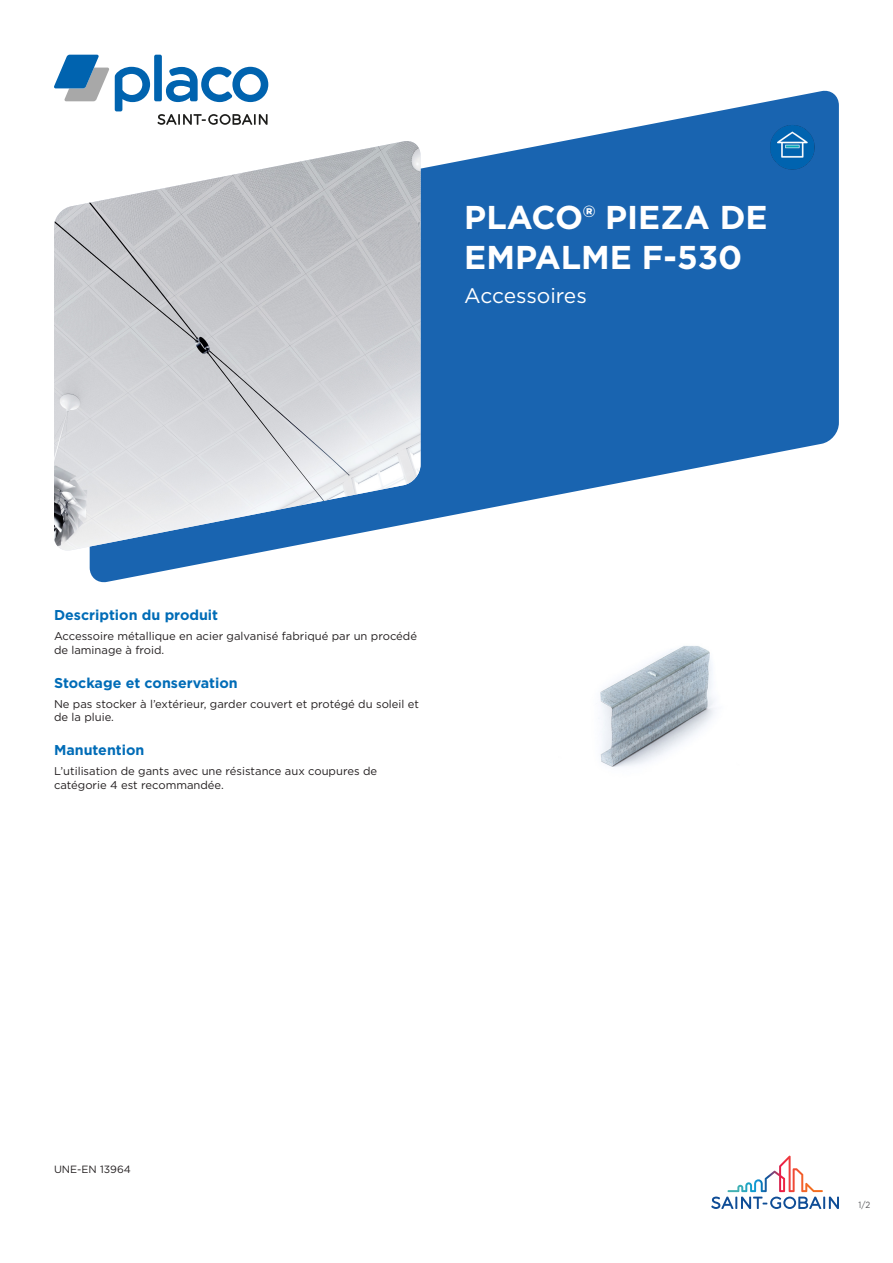
<style>
.page{position:relative;width:893px;height:1263px;background:#fff}
.page>*{position:absolute;margin:0;border:0;box-sizing:border-box;transform-origin:0 0}
.Product_Name{font:700 33px/39.6px "Gotham";color:#fff}
.A-Product_Descriptio{font:21px "Gotham";letter-spacing:-.005em;color:#fff}
.Longname{font:700 14.25px "Gotham";color:#006cb7}
.Value{font:11.25px/13.5px "Gotham";color:#231f20}
.GIB-Year_of_CE{font:10.5px "Gotham";color:#231f20}
.t1{font:9px "Gotham";color:#57585a;scale:.9 1}
</style>
<div class="page">
<svg style="left:711px;top:1156px;width:128px;height:53px"></svg>
<svg style="left:54px;top:55px;width:55px;height:46px"></svg>
<div style="left:154px;top:55px;width:8px;height:46px;background:#0063af;border-radius:2px"></div>
<svg style="left:115px;top:67px;width:35px;height:22px"></svg>
<svg style="left:166px;top:67px;width:102px;height:22px"></svg>
<svg style="left:90px;top:89px;width:749px;height:494px;fill:#1964b0"></svg>
<img style="left:54px;top:141px;width:367px;height:411px">
<img style="left:600px;top:646px;width:115px;height:121px">
<img style="left:765px;top:120px;width:53px;height:53px">
<p class="Product_Name" style="left:464px;top:198px;width:305px">PLACO® PIEZA DE<br>EMPALME F-530</p>
<p class="A-Product_Descriptio" style="left:464px;top:282px;width:124px">Accessoires</p>
<p class="Longname" style="left:54px;top:606px;width:166px">Description du produit</p>
<p class="Value" style="left:54px;top:629px;width:365px">Accessoire métallique en acier galvanisé fabriqué par un procédé de laminage à froid.</p>
<p class="Longname" style="left:54px;top:673px;width:185px">Stockage et conservation</p>
<p class="Value" style="left:54px;top:697px;width:367px">Ne pas stocker à l’extérieur, garder couvert et protégé du soleil et de la pluie.</p>
<p class="Longname" style="left:54px;top:741px;width:92px">Manutention</p>
<p class="Value" style="left:54px;top:764px;width:325px">L’utilisation de gants avec une résistance aux coupures de catégorie 4 est recommandée.</p>
<p class="GIB-Year_of_CE" style="left:54px;top:1162px;width:78px">UNE-EN 13964</p>
<p class="t1" style="left:858px;top:1199px;width:15px">1/2</p>
</div>
